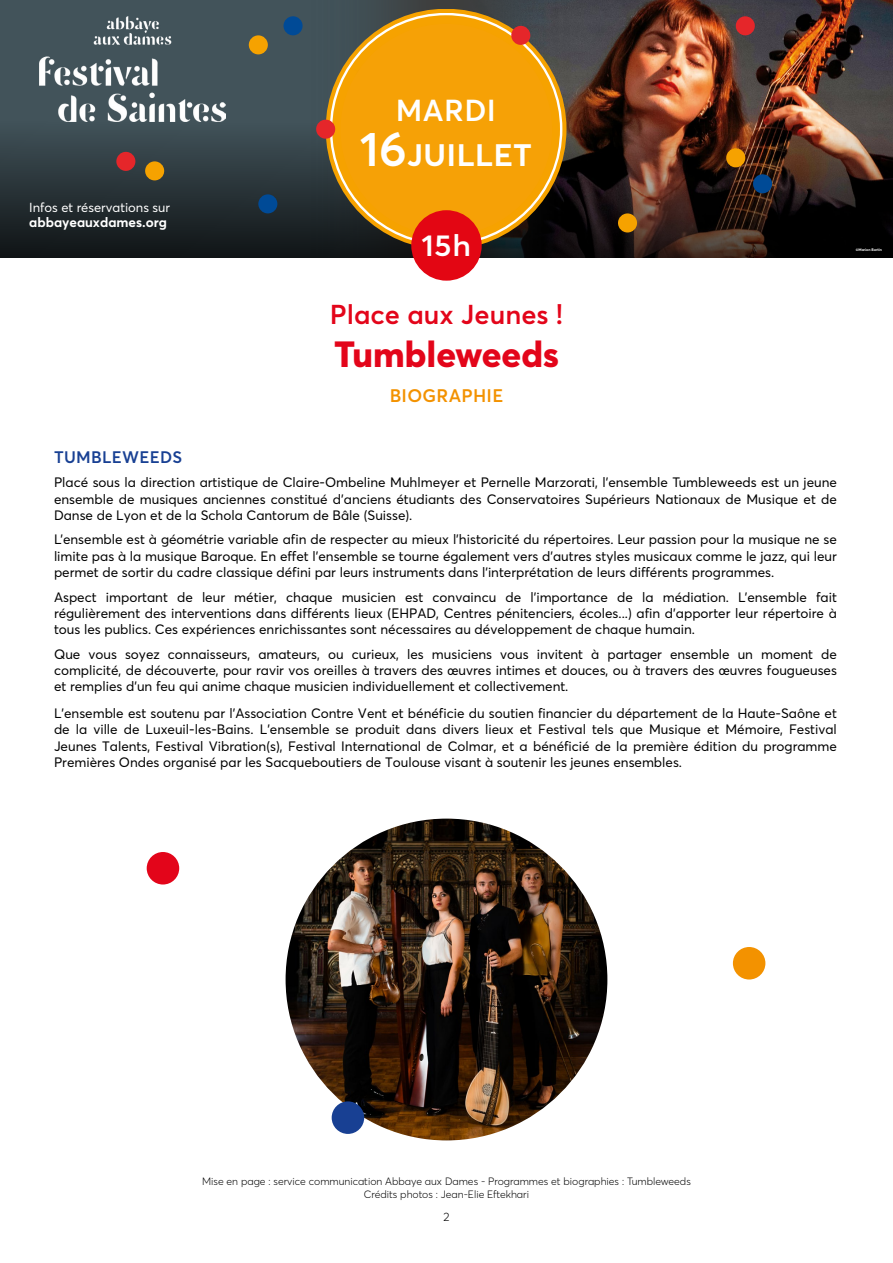
<style>
.page{position:relative;width:893px;height:1263px;background:#fff}
.page>*{position:absolute;margin:0;border:0;box-sizing:border-box;transform-origin:0 0}
.t1{font:600 37.5px "Averta";color:#fff}
.t2{font:800 36px "Averta";color:#e3051a}
.t3{font:600 30px "Averta";letter-spacing:.015em;color:#fff}
.t4{font:600 29.85px "Averta";color:#fff;scale:1.05 1}
.t5{font:600 27px "Averta";color:#e3051a}
.t6{font:600 18px "Averta";letter-spacing:.015em;color:#f39200}
.t7{font:600 16.5px "Averta";letter-spacing:.015em;color:#184093}
.t8{font:13.5px/16.2px "Averta";color:#000;text-align:justify}
.t9{font:700 13.5px "Averta";color:#fff}
.t10{font:12.9px "Averta";color:#fff}
.t11{font:300 12px "Averta";color:#000}
.t12{font:300 10.5px/12.6px "Averta";color:#000;text-align:center}
.t13{font:700 3.75px "Averta";color:#fff}
.s1{font-size:48px}
</style>
<div class="page">
<img style="left:0;top:0;width:893px;height:258px">
<div style="left:618px;top:213px;width:19px;height:19px;background:#f6a200;border-radius:10px"></div>
<div style="left:736px;top:16px;width:19px;height:19px;background:#e5262a;border-radius:10px"></div>
<div style="left:145px;top:161px;width:19px;height:19px;background:#f6a200;border-radius:10px"></div>
<svg style="left:326px;top:9px;width:240px;height:241px;background:#f1a513"></svg>
<svg style="left:330px;top:13px;width:232px;height:232px"></svg>
<div style="left:332px;top:15px;width:228px;height:228px;background:#f6a200;border-radius:114px"></div>
<div style="left:116px;top:152px;width:19px;height:19px;background:#e5262a;border-radius:10px"></div>
<div style="left:283px;top:16px;width:20px;height:19px;background:#004a96;border-radius:10px"></div>
<div style="left:726px;top:148px;width:19px;height:19px;background:#f6a200;border-radius:10px"></div>
<div style="left:753px;top:174px;width:19px;height:19px;background:#004a96;border-radius:10px"></div>
<div style="left:316px;top:120px;width:19px;height:19px;background:#e5262a;border-radius:10px"></div>
<div style="left:511px;top:26px;width:19px;height:19px;background:#e5262a;border-radius:10px"></div>
<div style="left:258px;top:194px;width:19px;height:19px;background:#004a96;border-radius:10px"></div>
<div style="left:249px;top:35px;width:19px;height:19px;background:#f6a200;border-radius:10px"></div>
<img style="left:39px;top:17px;width:186px;height:105px">
<div style="left:340px;top:24px;width:212px;height:211px;background:#f6a106;border-radius:50%"></div>
<div style="left:411px;top:210px;width:71px;height:71px;background:#e30613;border-radius:50%"></div>
<img style="left:286px;top:819px;width:321px;height:321px;border-radius:161px">
<div style="left:147px;top:852px;width:32px;height:32px;background:#e3051a;border-radius:50%"></div>
<div style="left:733px;top:947px;width:32px;height:32px;background:#f39200;border-radius:50%"></div>
<div style="left:332px;top:1101px;width:32px;height:33px;background:#184093;border-radius:50%"></div>
<p class="t10" style="left:29px;top:199px;width:142px">Infos et réservations sur</p>
<p class="t9" style="left:29px;top:213px;width:139px">abbayeauxdames.org</p>
<h3 class="t3" style="left:396px;top:89px;width:102px">MARDI</h3>
<h1 class="t1" style="left:360px;top:126px;width:174px"><span class="s1">16</span>juillet</h1>
<h3 class="t4" style="left:422px;top:224px;width:49px">15 h</h3>
<h3 class="t5" style="left:330px;top:296px;width:235px">Place aux Jeunes !</h3>
<h2 class="t2" style="left:334px;top:329px;width:226px">Tumbleweeds</h2>
<h3 class="t6" style="left:390px;top:383px;width:115px">BIOGRAPHIE</h3>
<p class="t13" style="left:856px;top:247px;width:28px">©Marion Bertin</p>
<p class="t7" style="left:54px;top:445px;width:130px">TUMBLEWEEDS</p>
<p class="t8" style="left:54px;top:474px;width:784px">Placé sous la direction artistique de Claire-Ombeline Muhlmeyer et Pernelle Marzorati, l’ensemble Tumbleweeds est un jeune ensemble de musiques anciennes constitué d’anciens étudiants des Conservatoires Supérieurs Nationaux de Musique et de Danse de Lyon et de la Schola Cantorum de Bâle (Suisse).</p>
<p class="t8" style="left:54px;top:531px;width:784px">L’ensemble est à géométrie variable afin de respecter au mieux l’historicité du répertoires. Leur passion pour la musique ne se limite pas à la musique Baroque. En effet l’ensemble se tourne également vers d’autres styles musicaux comme le jazz, qui leur permet de sortir du cadre classique défini par leurs instruments dans l’interprétation de leurs différents programmes.</p>
<p class="t8" style="left:54px;top:588px;width:784px">Aspect important de leur métier, chaque musicien est convaincu de l’importance de la médiation. L’ensemble fait régulièrement des interventions dans différents lieux (EHPAD, Centres pénitenciers, écoles...) afin d’apporter leur répertoire à tous les publics. Ces expériences enrichissantes sont nécessaires au développement de chaque humain.</p>
<p class="t8" style="left:54px;top:645px;width:784px">Que vous soyez connaisseurs, amateurs, ou curieux, les musiciens vous invitent à partager ensemble un moment de complicité, de découverte, pour ravir vos oreilles à travers des œuvres intimes et douces, ou à travers des œuvres fougueuses et remplies d’un feu qui anime chaque musicien individuellement et collectivement.</p>
<p class="t8" style="left:54px;top:705px;width:784px">L'ensemble est soutenu par l'Association Contre Vent et bénéficie du soutien financier du département de la Haute-Saône et de la ville de Luxeuil-les-Bains. L’ensemble se produit dans divers lieux et Festival tels que Musique et Mémoire, Festival Jeunes Talents, Festival Vibration(s), Festival International de Colmar, et a bénéficié de la première édition du programme Premières Ondes organisé par les Sacqueboutiers de Toulouse visant à soutenir les jeunes ensembles.</p>
<p class="t12" style="left:202px;top:1174px;width:490px">Mise en page : service communication Abbaye aux Dames - Programmes et biographies : Tumbleweeds<br>Crédits photos : Jean-Elie Eftekhari</p>
<p class="t11" style="left:443px;top:1208px;width:8px">2</p>
</div>
